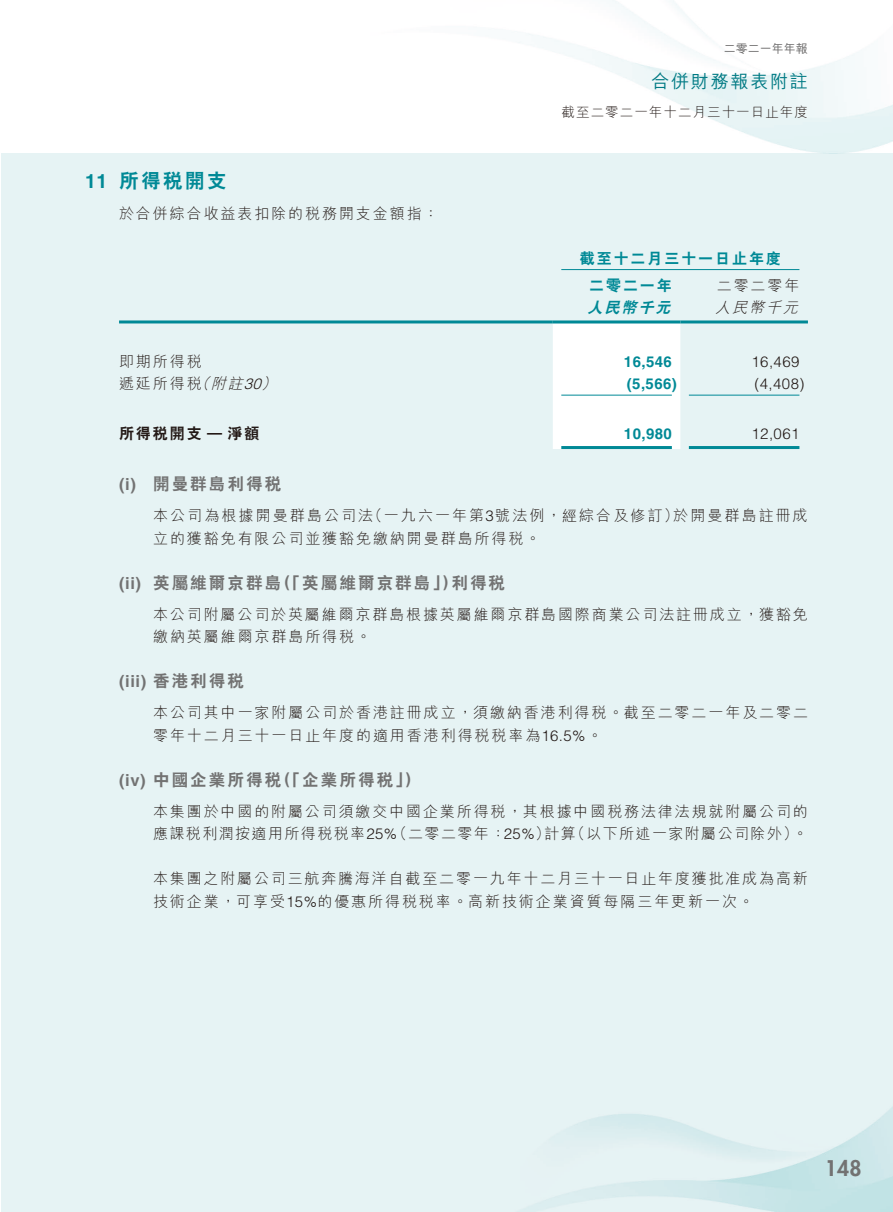
<style>
.page{position:relative;width:893px;height:1212px;background:#fff}
.page>*{position:absolute;margin:0;border:0;box-sizing:border-box;transform-origin:0 0}
.t1{font:800 21px "Futura Std";color:#727272}
.t2{font:800 19.5px "C Hei 2 HK";letter-spacing:.13em;color:#008996}
.t3{font:700 19.5px "Helvetica LT Std";color:#008996}
.t4{font:500 18px "M Hei HK";letter-spacing:.1em;color:#007a84}
.t5{font:800 16.5px "C Hei 2 HK";letter-spacing:.13em;color:#727272}
.t6{font:700 16.5px "Helvetica LT Std";color:#727272}
.t7{font:300 15px/22.5px "M Hei HK";letter-spacing:.13em;color:#231916}
.t8{font:300 15px "M Hei HK";letter-spacing:.095em;color:#231916}
.t9{font:300 15px "Helvetica LT Std";letter-spacing:.03em;color:#231916}
.t10{font:700 15px "Helvetica LT Std";letter-spacing:.03em;color:#008996}
.t11{font:800 15px "C Hei 2 HK";letter-spacing:.13em;color:#008996}
.t12{font:italic 300 15px "M Hei HK";color:#231916}
.t13{font:800 15px "C Hei 2 HK";letter-spacing:.13em;color:#231916}
.t14{font:italic 800 15px "C Hei 2 HK";color:#008996}
.t15{font:italic 300 15px "Helvetica LT Std";color:#231916}
.t16{font:300 13.5px "M Hei HK";letter-spacing:.08em;color:#231916}
.t17{font:500 12px "M Hei HK";color:#666565}
.s1{font-family:"Helvetica LT Std";font-weight:700}
.s2{font-family:"Helvetica LT Std"}
.s3{font-family:"C Hei 2 HK";font-weight:800}
</style>
<div class="page">
<div style="left:1px;top:153px;width:892px;height:1059px;background:#e6f3f4"></div>
<div style="left:553px;top:323px;width:127px;height:126px;background:#fff"></div>
<hr style="left:561px;top:269px;width:238px;height:1px;background:#008996">
<hr style="left:119px;top:320px;width:434px;height:3px;background:#008996">
<hr style="left:553px;top:320px;width:127px;height:3px;background:#008996">
<hr style="left:680px;top:320px;width:128px;height:3px;background:#008996">
<hr style="left:561px;top:395px;width:111px;height:1px;background:#008996">
<hr style="left:689px;top:395px;width:110px;height:1px;background:#008996">
<hr style="left:561px;top:446px;width:111px;height:3px;background:#008996">
<hr style="left:689px;top:446px;width:110px;height:3px;background:#008996">
<p class="t17" style="left:724px;top:40px;width:85px">二零二一年年報</p>
<p class="t4" style="left:651px;top:69px;width:158px">合併財務報表附註</p>
<p class="t16" style="left:562px;top:105px;width:248px">截至二零二一年十二月三十一日止年度</p>
<h2 class="t3" style="left:85px;top:169px;width:24px">11</h2>
<h2 class="t2" style="left:119px;top:170px;width:109px">所得稅開支</h2>
<p class="t7" style="left:119px;top:202px;width:321px">於合併綜合收益表扣除的稅務開支金額指：</p>
<p class="t11" style="left:580px;top:250px;width:203px">截至十二月三十一日止年度</p>
<p class="t7" style="left:717px;top:274px;width:84px">二零二零年</p>
<p class="t11" style="left:589px;top:277px;width:84px">二零二一年</p>
<p class="t14" style="left:588px;top:300px;width:88px">人民幣千元</p>
<p class="t12" style="left:715px;top:300px;width:88px">人民幣千元</p>
<p class="t7" style="left:119px;top:350px;width:84px">即期所得稅</p>
<p class="t10" style="left:624px;top:352px;width:49px">16,546</p>
<p class="t9" style="left:751px;top:352px;width:49px">16,469</p>
<p class="t12" style="left:195px;top:376px;width:20px">（</p>
<p class="t12" style="left:261px;top:376px;width:20px">(</p>
<p class="t12" style="left:211px;top:376px;width:37px">附註</p>
<p class="t7" style="left:119px;top:372px;width:84px">遞延所得稅</p>
<p class="t15" style="left:244px;top:374px;width:24px">30</p>
<p class="t10" style="left:627px;top:375px;width:52px">)5,566(</p>
<p class="t9" style="left:754px;top:374px;width:52px">)4,408(</p>
<p class="t13" style="left:119px;top:425px;width:142px">所得稅開支 <span class="s1">—</span> 淨額</p>
<p class="t5" style="left:153px;top:476px;width:130px">開曼群島利得稅</p>
<p class="t6" style="left:119px;top:474px;width:18px">i( )</p>
<p class="t10" style="left:624px;top:424px;width:49px">10,980</p>
<p class="t9" style="left:751px;top:424px;width:49px">12,061</p>
<p class="t6" style="left:119px;top:573px;width:24px">(ii)</p>
<p class="t7" style="left:368px;top:504px;width:313px">（一九六一年第<span class="s2">3</span>號法例，經綜合及修訂）</p>
<p class="t7" style="left:673px;top:504px;width:136px">於開曼群島註冊成</p>
<p class="t7" style="left:153px;top:504px;width:389px">本公司為根據開曼群島公司法<br>立的獲豁免有限公司並獲豁免繳納開曼群島所得稅。</p>
<p class="t5" style="left:451px;top:574px;width:55px">利得稅</p>
<p class="t5" style="left:153px;top:574px;width:130px">英屬維爾京群島</p>
<p class="t5" style="left:275px;top:574px;width:184px">（「英屬維爾京群島」）</p>
<p class="t7" style="left:153px;top:603px;width:656px">本公司附屬公司於英屬維爾京群島根據英屬維爾京群島國際商業公司法註冊成立，獲豁免繳納英屬維爾京群島所得稅。</p>
<p class="t6" style="left:119px;top:671px;width:126px">(iii) <span class="s3">香港利得稅</span></p>
<p class="t7" style="left:153px;top:701px;width:656px">本公司其中一家附屬公司於香港註冊成立，須繳納香港利得稅。截至二零二一年及二零二零年十二月三十一日止年度的適用香港利得稅稅率為<span class="s2">16.5%</span>。</p>
<p class="t5" style="left:275px;top:771px;width:147px">（「企業所得稅 (「</p>
<p class="t5" style="left:119px;top:771px;width:164px"><span class="s1">(iv)</span> 中國企業所得稅</p>
<p class="t7" style="left:153px;top:800px;width:656px;text-align:right">本集團於中國的附屬公司須繳交中國企業所得稅，其根據中國稅務法律法規就附屬公司的。</p>
<p class="t7" style="left:392px;top:822px;width:160px">（二零二零年：<span class="s2">25%</span>）</p>
<p class="t8" style="left:570px;top:826px;width:230px">（以下所述一家附屬公司除外(</p>
<p class="t8" style="left:153px;top:826px;width:246px">應課稅利潤按適用所得稅稅率<span class="s2">25%</span></p>
<p class="t7" style="left:153px;top:867px;width:656px">本集團之附屬公司三航奔騰海洋自截至二零一九年十二月三十一日止年度獲批准成為高新技術企業，可享受<span class="s2">15%</span>的優惠所得稅稅率。高新技術企業資質每隔三年更新一次。</p>
<p class="t7" style="left:544px;top:822px;width:33px">計算</p>
<h1 class="t1" style="left:825px;top:1154px;width:38px">148</h1>
</div>
